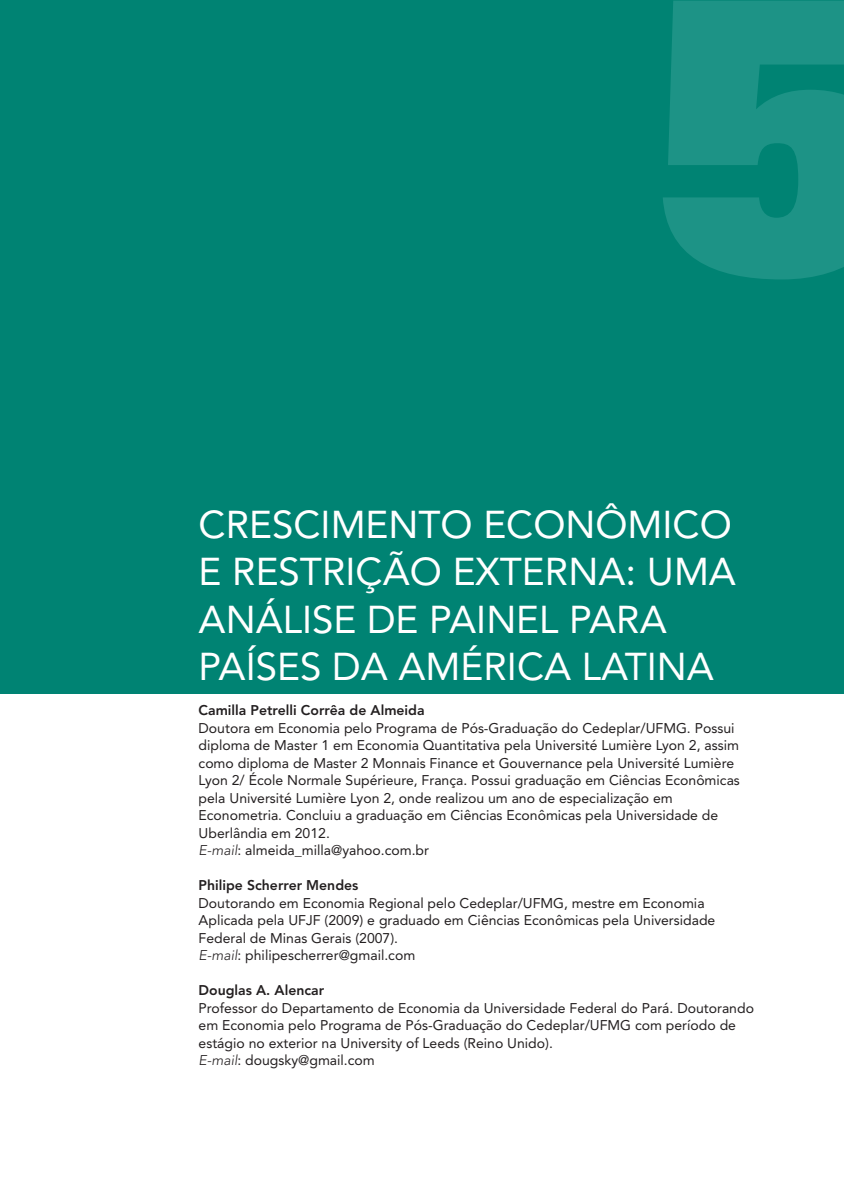
<style>
.page{position:relative;width:844px;height:1191px;background:#fff}
.page>*{position:absolute;margin:0;border:0;box-sizing:border-box;transform-origin:0 0}
._04A_Número_do_capít{font:900 376.25px "Univers";color:#1d9386}
._04B_Título_artigo{font:38.5px/47.2px "Avenir";color:#fff}
._04E_Curriculo_autor{font:14px/17.5px "Avenir";color:#231f20}
._04D_Autor{font:800 14px "Avenir";color:#231f20}
.s1{font-weight:300;font-style:italic}
</style>
<div class="page">
<div style="left:0;top:0;width:843px;height:694px;background:#008373"></div>
<p class="_04A_Número_do_capít" style="left:648px;top:-110px;width:266px">5</p>
<p class="_04B_Título_artigo" style="left:198px;top:501px;width:539px">CRESCIMENTO ECONÔMICO<br>E RESTRIÇÃO EXTERNA: UMA<br>ANÁLISE DE PAINEL PARA<br>PAÍSES DA AMÉRICA LATINA</p>
<p class="_04D_Autor" style="left:198px;top:702px;width:227px">Camilla Petrelli Corrêa de Almeida</p>
<p class="_04E_Curriculo_autor" style="left:198px;top:719px;width:542px">Doutora em Economia pelo Programa de Pós-Graduação do Cedeplar/UFMG. Possui diploma de Master 1 em Economia Quantitativa pela Université Lumière Lyon 2, assim como diploma de Master 2 Monnais Finance et Gouvernance pela Université Lumière Lyon 2/ École Normale Supérieure, França. Possui graduação em Ciências Econômicas pela Université Lumière Lyon 2, onde realizou um ano de especialização em Econometria. Concluiu a graduação em Ciências Econômicas pela Universidade de Uberlândia em 2012.</p>
<p class="_04E_Curriculo_autor" style="left:198px;top:841px;width:232px"><span class="s1">E-mail</span>: almeida_milla@yahoo.com.br</p>
<p class="_04D_Autor" style="left:198px;top:877px;width:161px">Philipe Scherrer Mendes</p>
<p class="_04E_Curriculo_autor" style="left:198px;top:894px;width:518px">Doutorando em Economia Regional pelo Cedeplar/UFMG, mestre em Economia<br>Aplicada pela UFJF (2009) e graduado em Ciências Econômicas pela Universidade<br>Federal de Minas Gerais (2007).</p>
<p class="_04E_Curriculo_autor" style="left:198px;top:946px;width:218px"><span class="s1">E-mail</span>: philipescherrer@gmail.com</p>
<p class="_04D_Autor" style="left:198px;top:982px;width:127px">Douglas A. Alencar</p>
<p class="_04E_Curriculo_autor" style="left:198px;top:999px;width:556px">Professor do Departamento de Economia da Universidade Federal do Pará. Doutorando em Economia pelo Programa de Pós-Graduação do Cedeplar/UFMG com período de estágio no exterior na University of Leeds (Reino Unido).</p>
<p class="_04E_Curriculo_autor" style="left:198px;top:1051px;width:178px"><span class="s1">E-mail</span>: dougsky@gmail.com</p>
</div>
